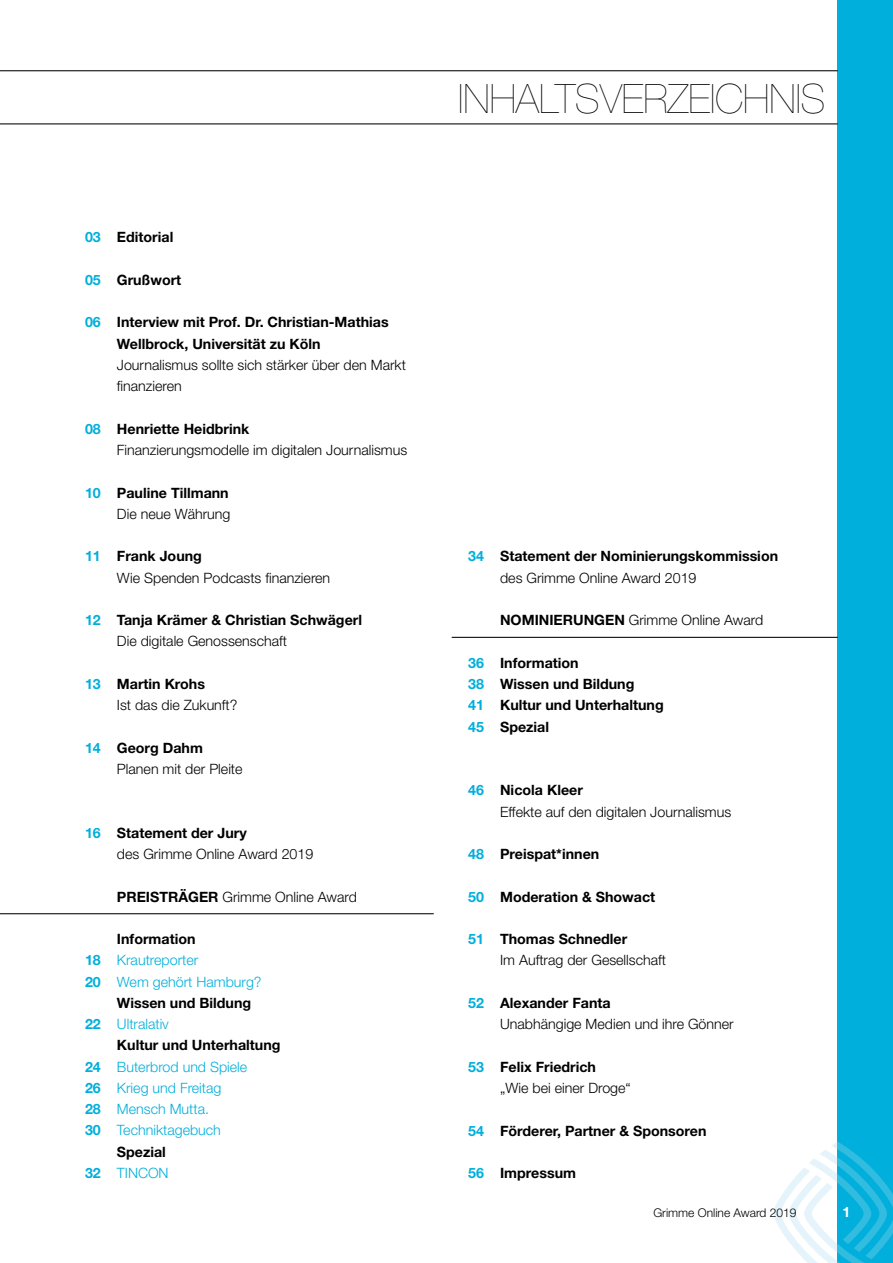
<style>
.page{position:relative;width:893px;height:1263px;background:#fff}
.page>*{position:absolute;margin:0;border:0;box-sizing:border-box;transform-origin:0 0}
.t1{font:200 40.5px "Helvetica Neue LT";color:#000}
.t2{font:300 14.25px/21.3px "Helvetica Neue LT";color:#000}
.t3{font:700 14.25px/21.3px "Helvetica Neue LT";color:#000}
.t4{font:300 14.25px "Helvetica Neue LT";color:#00afdb}
.t5{font:700 14.25px "Helvetica Neue LT";color:#fff}
.t6{font:300 12px "Helvetica Neue LT";color:#000}
.s1{color:#00afdb}
.s2{font-weight:700;color:#00afdb}
.s3{font-weight:700}
.s4{font-weight:300}
</style>
<div class="page">
<div style="left:838px;top:0;width:55px;height:1263px;background:#00afdb"></div>
<svg style="left:774px;top:1142px;width:119px;height:121px"></svg>
<hr style="left:0;top:70px;width:838px;height:1px;background:#000">
<hr style="left:0;top:123px;width:838px;height:1px;background:#000">
<hr style="left:452px;top:637px;width:386px;height:1px;background:#000">
<hr style="left:0;top:913px;width:434px;height:1px;background:#000">
<p class="t3" style="left:85px;top:226px;width:90px"><span class="s1">03</span> Editorial</p>
<p class="t3" style="left:85px;top:269px;width:98px"><span class="s1">05</span> Grußwort</p>
<p class="t3" style="left:117px;top:311px;width:273px;text-indent:-32px"><span class="s1">06</span> Interview mit Prof. Dr. Christian-Mathias<br>Wellbrock, Universität zu Köln</p>
<p class="t2" style="left:117px;top:354px;width:290px">Journalismus sollte sich stärker über den Markt finanzieren</p>
<p class="t2" style="left:117px;top:418px;width:292px;text-indent:-32px"><span class="s2">08</span> <span class="s3">Henriette Heidbrink<br></span>Finanzierungsmodelle im digitalen Journalismus</p>
<p class="t3" style="left:85px;top:481px;width:147px;text-align:right"><span class="s1">10</span> Pauline Tillmann<br><span class="s4">Die neue Währung</span></p>
<p class="t2" style="left:117px;top:545px;width:215px;text-indent:-32px"><span class="s2">11</span> <span class="s3">Frank Joung<br></span>Wie Spenden Podcasts finanzieren</p>
<p class="t3" style="left:117px;top:609px;width:247px;text-indent:-32px"><span class="s1">12</span> Tanja Krämer &amp; Christian Schwägerl<br><span class="s4">Die digitale Genossenschaft</span></p>
<p class="t2" style="left:117px;top:673px;width:122px;text-indent:-32px"><span class="s2">13</span> <span class="s3">Martin Krohs<br></span>Ist das die Zukunft?</p>
<p class="t2" style="left:117px;top:737px;width:127px;text-indent:-32px"><span class="s2">14</span> <span class="s3">Georg Dahm<br></span>Planen mit der Pleite</p>
<p class="t2" style="left:117px;top:822px;width:198px;text-indent:-32px"><span class="s2">16</span> <span class="s3">Statement der Jury<br></span>des Grimme Online Award 2019</p>
<p class="t2" style="left:117px;top:885px;width:241px"><span class="s3">PREISTRÄGER</span> Grimme Online Award</p>
<p class="t3" style="left:117px;top:928px;width:80px">Information</p>
<p class="t4" style="left:85px;top:951px;width:115px"><span class="s3">18</span> Krautreporter</p>
<p class="t4" style="left:85px;top:973px;width:178px"><span class="s3">20</span> Wem gehört Hamburg?</p>
<p class="t3" style="left:117px;top:992px;width:136px">Wissen und Bildung</p>
<p class="t4" style="left:85px;top:1015px;width:85px"><span class="s3">22</span> Ultralativ</p>
<p class="t3" style="left:117px;top:1034px;width:165px">Kultur und Unterhaltung</p>
<p class="t4" style="left:85px;top:1058px;width:164px"><span class="s3">24</span> Buterbrod und Spiele</p>
<p class="t4" style="left:85px;top:1079px;width:138px"><span class="s3">26</span> Krieg und Freitag</p>
<p class="t4" style="left:85px;top:1100px;width:125px"><span class="s3">28</span> Mensch Mutta.</p>
<p class="t4" style="left:85px;top:1122px;width:137px"><span class="s3">30</span> Techniktagebuch</p>
<p class="t3" style="left:117px;top:1141px;width:51px">Spezial</p>
<p class="t4" style="left:85px;top:1164px;width:85px"><span class="s3">32</span> TINCON</p>
<h1 class="t1" style="left:458px;top:75px;width:369px">INHALTSVERZEICHNIS</h1>
<p class="t3" style="left:500px;top:545px;width:280px;text-indent:-32px"><span class="s1">34</span> Statement der Nominierungskommission <span class="s4">des Grimme Online Award 2019</span></p>
<p class="t2" style="left:500px;top:609px;width:265px"><span class="s3">NOMINIERUNGEN</span> Grimme Online Award</p>
<p class="t3" style="left:468px;top:652px;width:197px"><span class="s1">36</span> Information<br><span class="s1">38</span> Wissen und Bildung<br><span class="s1">41</span> Kultur und Unterhaltung<br><span class="s1">45</span> Spezial</p>
<p class="t2" style="left:500px;top:779px;width:233px;text-indent:-32px"><span class="s2">46</span> <span class="s3">Nicola Kleer<br></span>Effekte auf den digitalen Journalismus</p>
<p class="t3" style="left:468px;top:843px;width:133px"><span class="s1">48</span> Preispat*innen</p>
<p class="t3" style="left:468px;top:885px;width:189px"><span class="s1">50</span> Moderation &amp; Showact</p>
<p class="t2" style="left:500px;top:928px;width:168px;text-indent:-32px"><span class="s2">51</span> <span class="s3">Thomas Schnedler<br></span>Im Auftrag der Gesellschaft</p>
<p class="t2" style="left:500px;top:992px;width:235px;text-indent:-32px"><span class="s2">52</span> <span class="s3">Alexander Fanta<br></span>Unabhängige Medien und ihre Gönner</p>
<p class="t2" style="left:500px;top:1056px;width:132px;text-indent:-32px"><span class="s2">53</span> <span class="s3">Felix Friedrich<br></span>„Wie bei einer Droge“</p>
<p class="t3" style="left:468px;top:1119px;width:240px"><span class="s1">54</span> Förderer, Partner &amp; Sponsoren</p>
<p class="t3" style="left:468px;top:1162px;width:109px"><span class="s1">56</span> Impressum</p>
<p class="t6" style="left:653px;top:1205px;width:145px">Grimme Online Award 2019</p>
<p class="t5" style="left:842px;top:1203px;width:9px">1</p>
</div>
